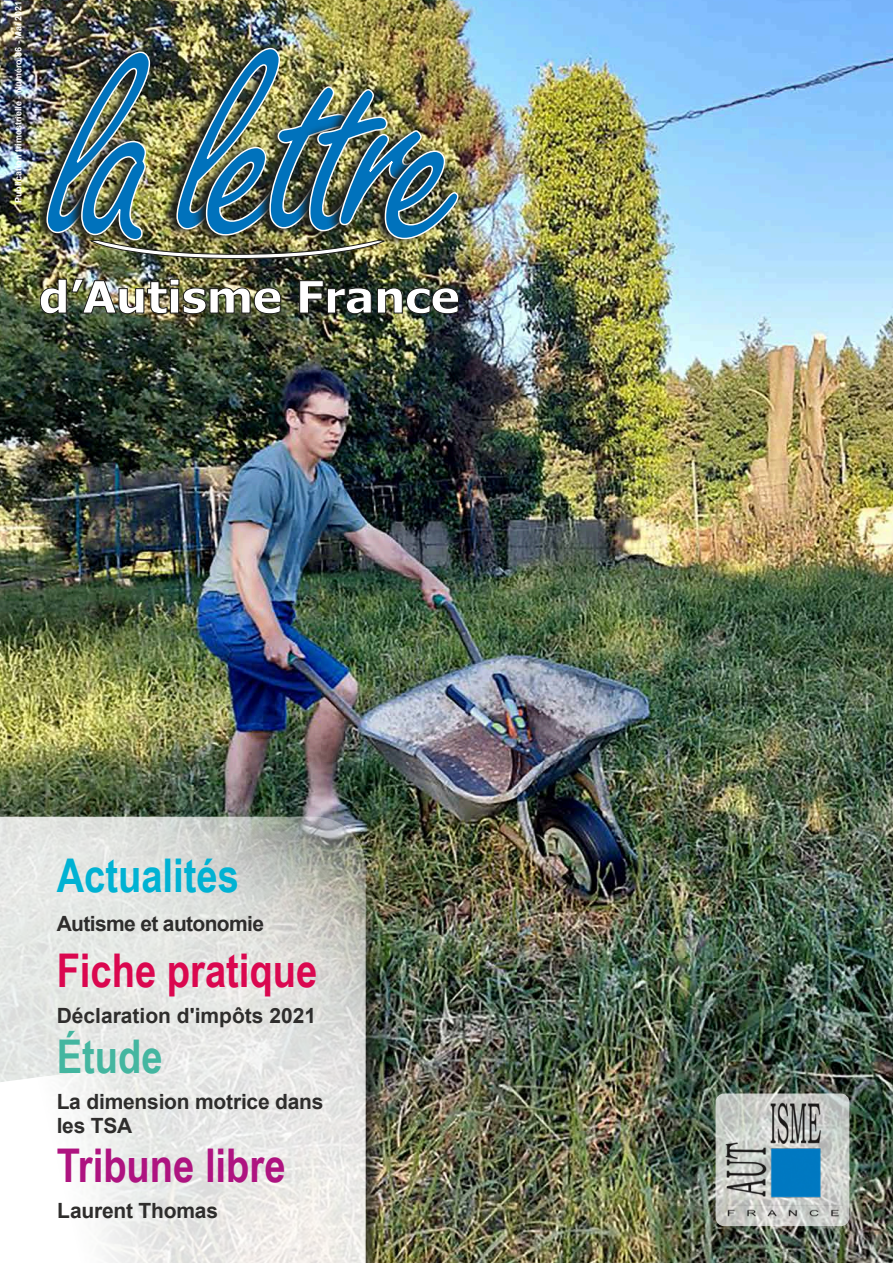
<style>
.page{position:relative;width:893px;height:1263px;background:#fff}
.page>*{position:absolute;margin:0;border:0;box-sizing:border-box;transform-origin:0 0}
.t1{font:700 46.5px "Arial Narrow";color:#da074f}
.t2{font:700 46.5px "Arial Narrow";color:#ae1380}
.t3{font:700 46.5px "Arial Narrow";color:#00b2d3}
.t4{font:700 46.5px "Arial Narrow";color:#44b6a0}
.t5{font:700 21px/24px "Arial";letter-spacing:-.01em;color:#2e2d2c}
.t6{font:700 21px "Arial";letter-spacing:-.03em;color:#2e2d2c}
.t7{font:700 9px "Arial";color:#fff}
</style>
<div class="page">
<img style="left:0;top:0;width:893px;height:1263px">
<img style="left:40px;top:290px;width:241px;height:25px">
<svg style="left:299px;top:290px;width:160px;height:25px"></svg>
<img style="left:40px;top:40px;width:77px;height:48px">
<img style="left:40px;top:88px;width:154px;height:207px">
<img style="left:147px;top:259px;width:178px;height:31px">
<img style="left:210px;top:40px;width:40px;height:243px">
<img style="left:250px;top:40px;width:185px;height:246px">
<img style="left:280px;top:77px;width:201px;height:203px">
<img style="left:325px;top:98px;width:162px;height:196px">
<img style="left:46px;top:47px;width:413px;height:212px">
<div style="left:0;top:821px;width:381px;height:442px;background:#1d1d1b;opacity:.75"></div>
<svg style="left:0;top:817px;width:366px;height:446px;fill:#e6e7e5"></svg>
<svg style="left:716px;top:1093px;width:133px;height:133px;background:#c7cac6"></svg>
<img style="left:725px;top:1102px;width:117px;height:114px">
<p class="t7" style="left:12px;top:203px;width:204px;rotate:-90deg">Publication trimestrielle - Numéro 86 - Mai 2021</p>
<h1 class="t3" style="left:57px;top:841px;width:184px">Actualités</h1>
<p class="t6" style="left:57px;top:909px;width:209px">Autisme et autonomie</p>
<h1 class="t1" style="left:57px;top:935px;width:262px">Fiche pratique</h1>
<p class="t5" style="left:57px;top:1004px;width:261px">Déclaration d'impôts 2021</p>
<h1 class="t4" style="left:57px;top:1021px;width:107px">Étude</h1>
<p class="t5" style="left:57px;top:1089px;width:268px">La dimension motrice dans les TSA</p>
<h1 class="t2" style="left:57px;top:1130px;width:230px">Tribune libre</h1>
<p class="t5" style="left:57px;top:1199px;width:162px">Laurent Thomas</p>
</div>
